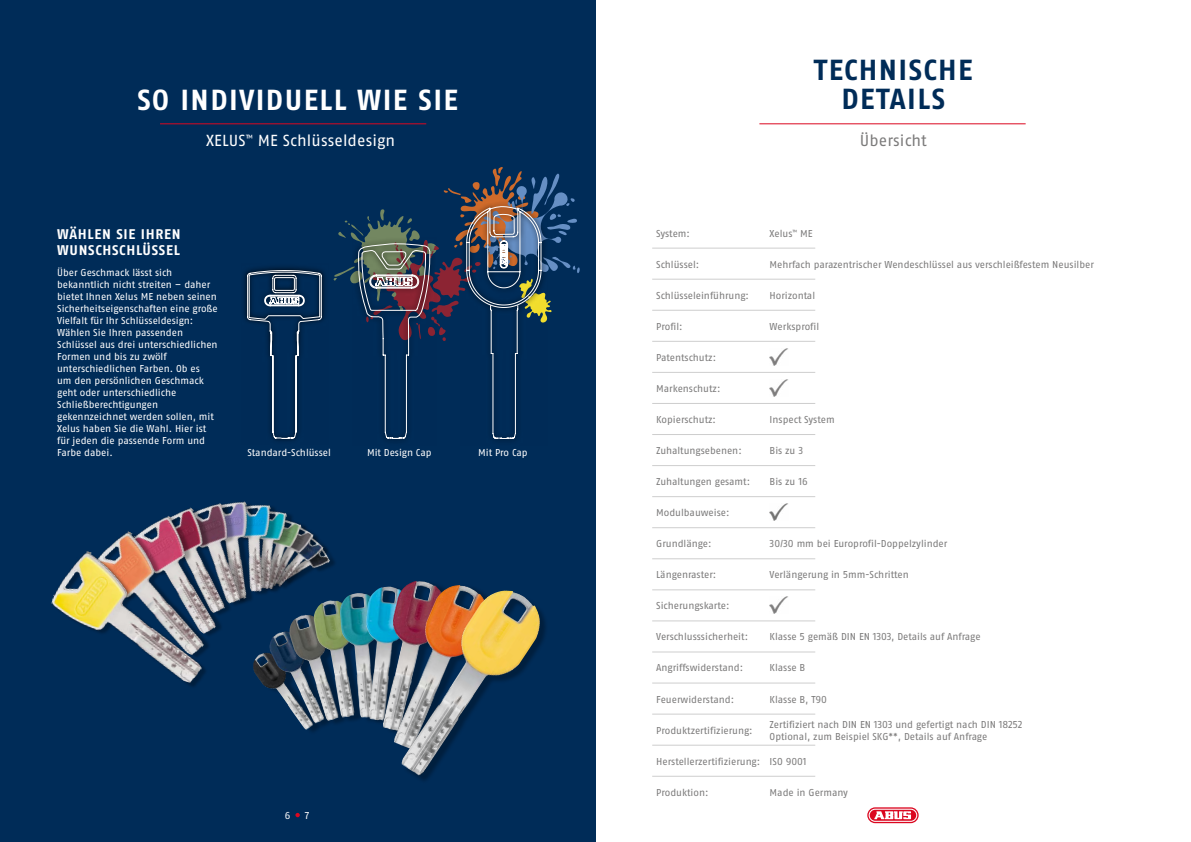
<style>
.page{position:relative;width:1191px;height:842px;background:#fff}
.page>*{position:absolute;margin:0;border:0;box-sizing:border-box;transform-origin:0 0}
.t1{font:700 29px "ABUS Fago Pro";letter-spacing:.05em;color:#fff}
.t2{font:700 29px/29.5px "ABUS Fago Pro";letter-spacing:.05em;color:#002c58;text-align:center}
.t3{font:16px "ABUS Fago Pro";letter-spacing:.01em;color:#fff}
.t4{font:16px "ABUS Fago Pro";letter-spacing:.005em;color:#7c7b7b}
.t5{font:700 14px/16px "ABUS Fago Pro";letter-spacing:.05em;color:#fff}
.t6{font:10px/12px "ABUS Fago Pro";letter-spacing:-.005em;color:#7c7b7b}
.t7{font:10px/12px "ABUS Fago Pro";letter-spacing:-.005em;color:#fff}
</style>
<div class="page">
<div style="left:0;top:0;width:595px;height:842px;background:#002c58"></div>
<hr style="left:160px;top:123px;width:266px;height:1px;background:#db0720">
<hr style="left:759px;top:123px;width:266px;height:1px;background:#db0720">
<div style="left:282px;top:545px;width:54px;height:41px;background:#000;opacity:.3"></div>
<img style="left:330px;top:545px;width:3px;height:41px">
<div style="left:277px;top:534px;width:53px;height:57px;background:#000;opacity:.3"></div>
<img style="left:308px;top:534px;width:17px;height:57px">
<div style="left:270px;top:524px;width:50px;height:66px;background:#000;opacity:.3"></div>
<img style="left:308px;top:524px;width:6px;height:65px">
<img style="left:306px;top:524px;width:2px;height:66px">
<img style="left:301px;top:524px;width:5px;height:67px">
<img style="left:288px;top:514px;width:13px;height:77px">
<img style="left:277px;top:511px;width:11px;height:80px">
<img style="left:260px;top:505px;width:17px;height:89px">
<img style="left:208px;top:501px;width:52px;height:93px">
<img style="left:153px;top:507px;width:99px;height:98px">
<img style="left:110px;top:524px;width:124px;height:89px">
<img style="left:51px;top:546px;width:172px;height:139px">
<img style="left:253px;top:653px;width:61px;height:77px">
<div style="left:272px;top:630px;width:62px;height:99px;background:#000;opacity:.3"></div>
<img style="left:269px;top:631px;width:23px;height:92px">
<div style="left:292px;top:614px;width:57px;height:113px;background:#000;opacity:.3"></div>
<img style="left:289px;top:615px;width:28px;height:106px">
<div style="left:317px;top:600px;width:47px;height:123px;background:#000;opacity:.3"></div>
<img style="left:313px;top:600px;width:27px;height:118px">
<div style="left:343px;top:592px;width:47px;height:132px;background:#000;opacity:.3"></div>
<img style="left:340px;top:593px;width:25px;height:125px">
<img style="left:365px;top:587px;width:18px;height:133px">
<img style="left:383px;top:581px;width:49px;height:151px">
<img style="left:394px;top:585px;width:85px;height:160px">
<div style="left:403px;top:592px;width:145px;height:192px;background:#000;opacity:.3"></div>
<img style="left:401px;top:591px;width:139px;height:185px">
<svg style="left:333px;top:167px;width:247px;height:273px"></svg>
<div style="left:244px;top:267px;width:80px;height:174px;background:#000;opacity:.5"></div>
<svg style="left:246px;top:269px;width:76px;height:171px"></svg>
<hr style="left:652px;top:248px;width:163px;height:1px;background:#cecece">
<hr style="left:652px;top:279px;width:163px;height:1px;background:#cecece">
<hr style="left:652px;top:310px;width:163px;height:1px;background:#cecece">
<hr style="left:652px;top:341px;width:163px;height:1px;background:#cecece">
<img style="left:769px;top:348px;width:19px;height:17px">
<hr style="left:652px;top:372px;width:163px;height:1px;background:#cecece">
<img style="left:769px;top:379px;width:19px;height:17px">
<hr style="left:652px;top:403px;width:163px;height:1px;background:#cecece">
<hr style="left:652px;top:434px;width:163px;height:1px;background:#cecece">
<hr style="left:652px;top:465px;width:163px;height:1px;background:#cecece">
<hr style="left:652px;top:496px;width:163px;height:1px;background:#cecece">
<img style="left:769px;top:504px;width:19px;height:17px">
<hr style="left:652px;top:527px;width:163px;height:1px;background:#cecece">
<hr style="left:652px;top:558px;width:163px;height:1px;background:#cecece">
<hr style="left:652px;top:589px;width:163px;height:1px;background:#cecece">
<img style="left:769px;top:597px;width:19px;height:17px">
<hr style="left:652px;top:620px;width:163px;height:1px;background:#cecece">
<hr style="left:652px;top:652px;width:163px;height:1px;background:#cecece">
<hr style="left:652px;top:683px;width:163px;height:1px;background:#cecece">
<hr style="left:652px;top:714px;width:163px;height:1px;background:#cecece">
<hr style="left:652px;top:745px;width:163px;height:1px;background:#cecece">
<hr style="left:652px;top:776px;width:163px;height:1px;background:#cecece">
<svg style="left:867px;top:807px;width:51px;height:16px"></svg>
<svg style="left:868px;top:809px;width:49px;height:13px"></svg>
<svg style="left:295px;top:813px;width:5px;height:4px"></svg>
<h1 class="t1" style="left:137px;top:82px;width:322px">SO INDIVIDUELL WIE SIE</h1>
<h2 class="t3" style="left:206px;top:131px;width:191px">XELUS<sup>™</sup> ME Schlüsseldesign</h2>
<h3 class="t5" style="left:57px;top:226px;width:125px">WÄHLEN SIE IHREN<br>WUNSCHSCHLÜSSEL</h3>
<p class="t7" style="left:57px;top:267px;width:162px">Über Geschmack lässt sich bekanntlich nicht streiten – daher bietet Ihnen Xelus ME neben seinen<br>Sicherheitseigenschaften eine große<br>Vielfalt für Ihr Schlüsseldesign:<br>Wählen Sie Ihren passenden<br>Schlüssel aus drei unterschiedlichen<br>Formen und bis zu zwölf unterschiedlichen Farben. Ob es<br>um den persönlichen Geschmack geht oder unterschiedliche<br>Schließberechtigungen gekennzeichnet werden sollen, mit<br>Xelus haben Sie die Wahl. Hier ist für jeden die passende Form und<br>Farbe dabei.</p>
<p class="t7" style="left:248px;top:447px;width:85px">Standard-Schlüssel</p>
<p class="t7" style="left:367px;top:447px;width:66px">Mit Design Cap</p>
<p class="t7" style="left:478px;top:447px;width:51px">Mit Pro Cap</p>
<p class="t7" style="left:285px;top:809px;width:7px">6</p>
<p class="t7" style="left:305px;top:809px;width:6px">7</p>
<h1 class="t2" style="left:814px;top:55px;width:160px">TECHNISCHE<br>DETAILS</h1>
<h2 class="t4" style="left:859px;top:131px;width:69px">Übersicht</h2>
<p class="t6" style="left:656px;top:227px;width:35px">System:</p>
<p class="t6" style="left:769px;top:227px;width:45px">Xelus<sup>™</sup> ME</p>
<p class="t6" style="left:656px;top:258px;width:45px">Schlüssel:</p>
<p class="t6" style="left:769px;top:258px;width:326px">Mehrfach parazentrischer Wendeschlüssel aus verschleißfestem Neusilber</p>
<p class="t6" style="left:656px;top:289px;width:94px">Schlüsseleinführung:</p>
<p class="t6" style="left:769px;top:289px;width:47px">Horizontal</p>
<p class="t6" style="left:656px;top:320px;width:28px">Profil:</p>
<p class="t6" style="left:769px;top:320px;width:51px">Werksprofil</p>
<p class="t6" style="left:656px;top:351px;width:61px">Patentschutz:</p>
<p class="t6" style="left:656px;top:382px;width:66px">Markenschutz:</p>
<p class="t6" style="left:656px;top:413px;width:61px">Kopierschutz:</p>
<p class="t6" style="left:769px;top:413px;width:66px">Inspect System</p>
<p class="t6" style="left:656px;top:444px;width:87px">Zuhaltungsebenen:</p>
<p class="t6" style="left:769px;top:444px;width:35px">Bis zu 3</p>
<p class="t6" style="left:656px;top:476px;width:95px">Zuhaltungen gesamt:</p>
<p class="t6" style="left:769px;top:476px;width:40px">Bis zu 16</p>
<p class="t6" style="left:656px;top:507px;width:75px">Modulbauweise:</p>
<p class="t6" style="left:656px;top:538px;width:57px">Grundlänge:</p>
<p class="t6" style="left:769px;top:538px;width:179px">30/30 mm bei Europrofil-Doppelzylinder</p>
<p class="t6" style="left:656px;top:569px;width:62px">Längenraster:</p>
<p class="t6" style="left:769px;top:569px;width:141px">Verlängerung in 5mm-Schritten</p>
<p class="t6" style="left:656px;top:600px;width:75px">Sicherungskarte:</p>
<p class="t6" style="left:656px;top:631px;width:93px">Verschlusssicherheit:</p>
<p class="t6" style="left:769px;top:631px;width:212px">Klasse 5 gemäß DIN EN 1303, Details auf Anfrage</p>
<p class="t6" style="left:656px;top:662px;width:88px">Angriffswiderstand:</p>
<p class="t6" style="left:769px;top:662px;width:37px">Klasse B</p>
<p class="t6" style="left:656px;top:693px;width:79px">Feuerwiderstand:</p>
<p class="t6" style="left:769px;top:693px;width:59px">Klasse B, T90</p>
<p class="t6" style="left:656px;top:724px;width:98px">Produktzertifizierung:</p>
<p class="t6" style="left:769px;top:718px;width:254px">Zertifiziert nach DIN EN 1303 und gefertigt nach DIN 18252<br>Optional, zum Beispiel SKG**, Details auf Anfrage</p>
<p class="t6" style="left:656px;top:755px;width:152px">Herstellerzertifizierung: ISO 9001</p>
<p class="t6" style="left:656px;top:786px;width:54px">Produktion:</p>
<p class="t6" style="left:769px;top:786px;width:80px">Made in Germany</p>
</div>
